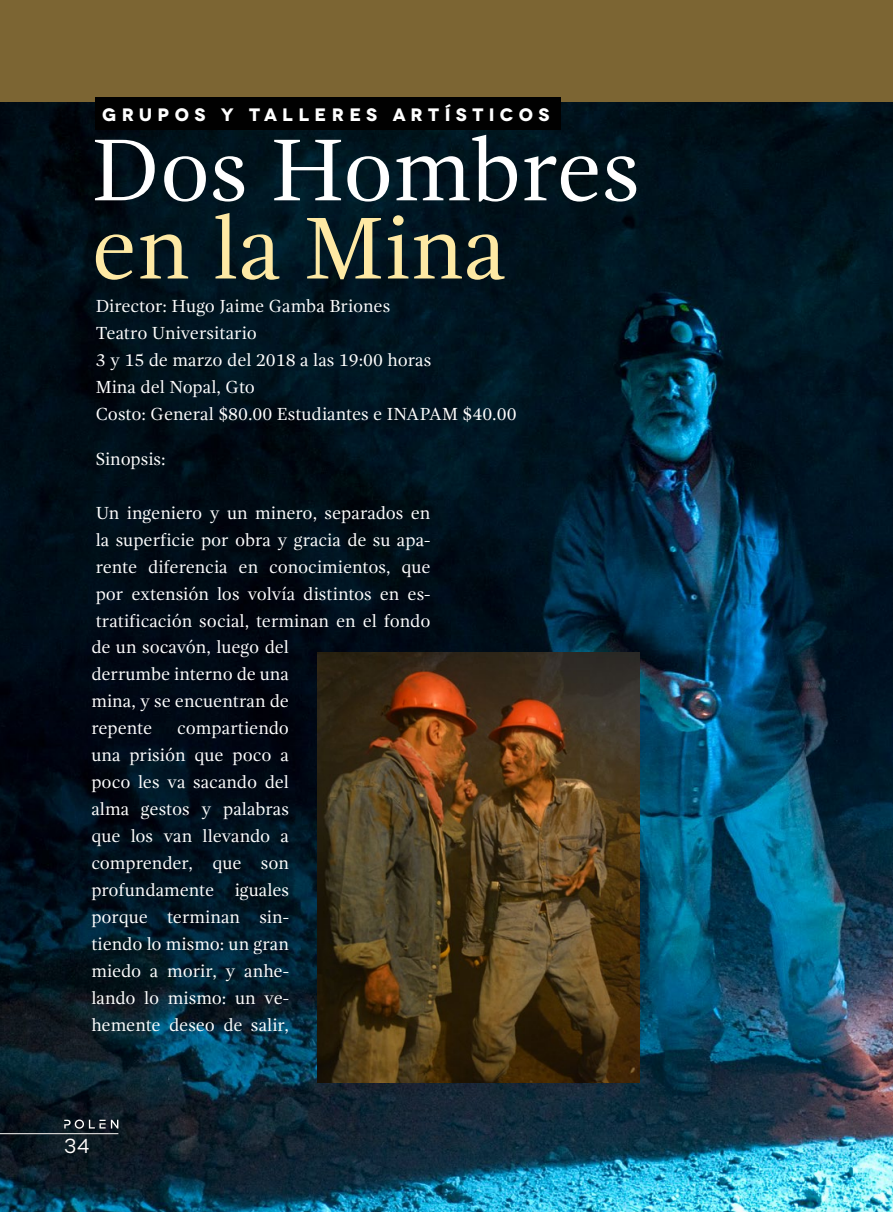
<style>
.page{position:relative;width:893px;height:1212px;background:#fff}
.page>*{position:absolute;margin:0;border:0;box-sizing:border-box;transform-origin:0 0}
.t1{font:90.23px "Gandhi Serif";letter-spacing:-.005em;color:#fff}
.t2{font:90.23px "Gandhi Serif";color:#fee9a4}
.t3{font:20.25px "Novecentowide";color:#fff}
.t4{font:18px/27px "Gandhi Serif";color:#fff;text-align:justify}
.t5{font:700 18px "Novecentowide";letter-spacing:.3em;color:#fff}
</style>
<div class="page">
<img style="left:0;top:101px;width:893px;height:1111px">
<div style="left:0;top:0;width:893px;height:101px;background:#7c6533"></div>
<img style="left:318px;top:652px;width:321px;height:431px">
<hr style="left:0;top:1133px;width:118px;height:1px;background:#fff">
<svg style="left:64px;top:1119px;width:54px;height:10px"></svg>
<div style="left:96px;top:98px;width:465px;height:32px;background:#010101"></div>
<p class="t5" style="left:102px;top:103px;width:449px">GRUPOS Y TALLERES ARTÍSTICOS</p>
<h1 class="t1" style="left:91px;top:119px;width:550px">Dos Hombres</h1>
<h1 class="t2" style="left:91px;top:197px;width:417px">en la Mina</h1>
<p class="t4" style="left:96px;top:292px;width:422px;text-align:left">Director: Hugo Jaime Gamba Briones<br>Teatro Universitario<br>3 y 15 de marzo del 2018 a las 19:00 horas<br>Mina del Nopal, Gto<br>Costo: General $80.00 Estudiantes e INAPAM $40.00</p>
<p class="t4" style="left:96px;top:445px;width:72px">Sinopsis:</p>
<p class="t4" style="left:96px;top:499px;width:336px">Un ingeniero y un minero, separados en la superficie por obra y gracia de su apa&shy;rente diferencia en conocimientos, que por extensión los volvía distintos en es&shy;tratificación social, terminan en el fondo</p>
<p class="t4" style="left:91px;top:634px;width:199px">de un socavón, luego del derrumbe interno de una mina, y se encuentran de repente</p>
<p class="t4" style="left:91px;top:715px;width:199px;text-indent:86px">compartiendo una prisión que poco a poco les va sacando del alma gestos y palabras que los van llevando a comprender, que son profundamente iguales porque terminan sin&shy;tiendo lo mismo: un gran miedo a morir, y anhe&shy;lando lo mismo: un ve&shy;hemente deseo de salir,</p>
<p class="t3" style="left:64px;top:1134px;width:27px">34</p>
</div>
